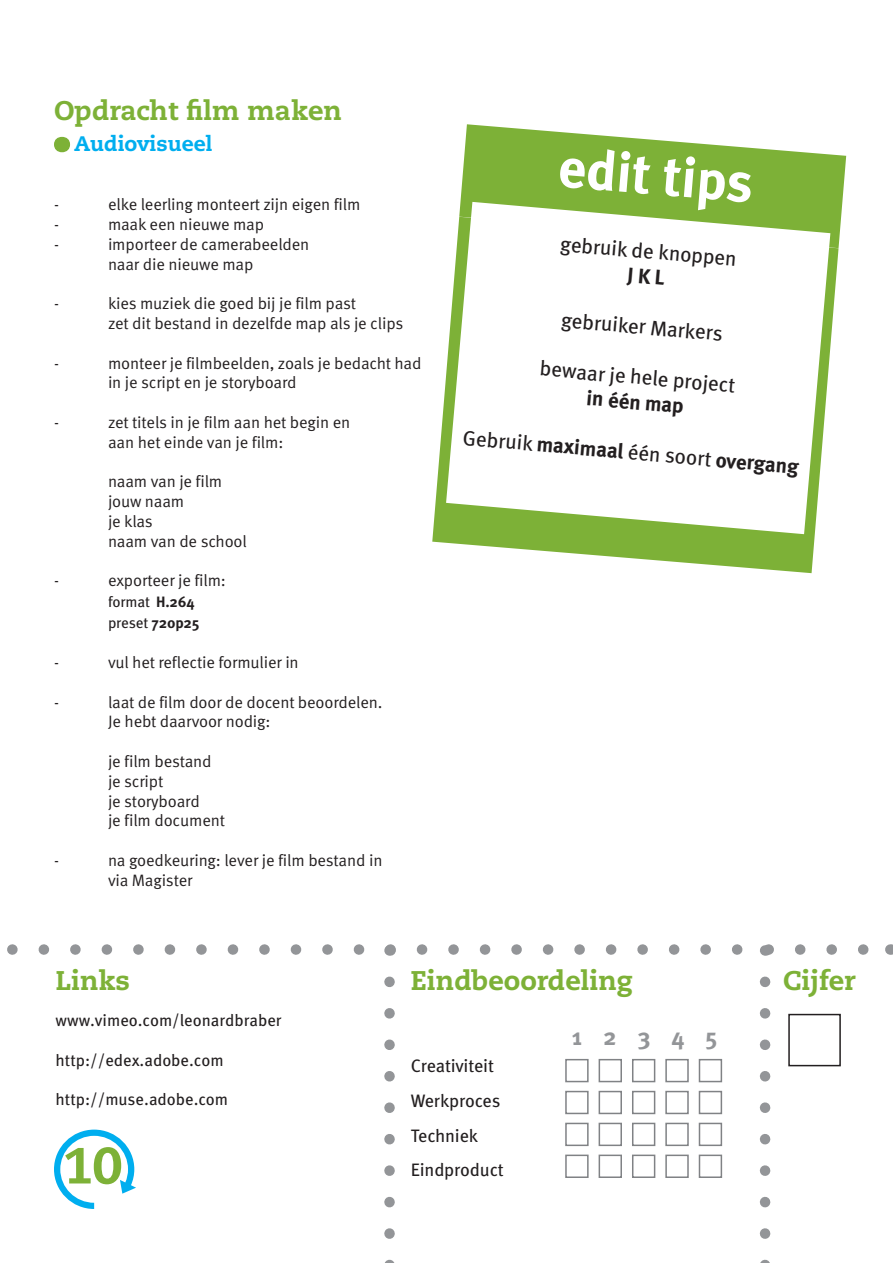
<style>
.page{position:relative;width:893px;height:1263px;background:#fff}
.page>*{position:absolute;margin:0;border:0;box-sizing:border-box;transform-origin:0 0}
.kop_2{font:700 55.5px "Meta OT";color:#fff}
.t1{font:800 50.7px "Caecilia LT Std";color:#7db137}
.t2{font:800 27px "Caecilia LT Std";color:#7db137}
.t3{font:700 24px "Meta OT";color:#939598}
.kop_2-2{font:21px/25.2px "Meta OT";color:#231f20;text-align:center}
.kop_2-3{font:700 21px "Meta OT";color:#231f20}
.t4{font:800 21px "Caecilia LT Std";color:#00aeef}
.kop_2-4{font:18px "Meta OT";letter-spacing:-.01em;color:#231f20}
.kop_2-5{font:16.5px/19.8px "Meta OT";letter-spacing:-.01em;color:#231f20}
.kop_2-6{font:16.5px "Meta OT";color:#231f20}
.kop_2-7{font:15px "Meta OT";letter-spacing:-.01em;color:#231f20}
.s1{font-weight:700}
.s2{font-weight:400}
</style>
<div class="page">
<div style="left:565px;top:1059px;width:24px;height:23px;border:2px solid #808285"></div>
<div style="left:565px;top:1091px;width:24px;height:23px;border:2px solid #808285"></div>
<div style="left:565px;top:1123px;width:24px;height:23px;border:2px solid #808285"></div>
<div style="left:565px;top:1154px;width:24px;height:24px;border:2px solid #808285"></div>
<div style="left:599px;top:1059px;width:23px;height:23px;border:2px solid #808285"></div>
<div style="left:599px;top:1091px;width:23px;height:23px;border:2px solid #808285"></div>
<div style="left:599px;top:1123px;width:23px;height:23px;border:2px solid #808285"></div>
<div style="left:599px;top:1154px;width:23px;height:24px;border:2px solid #808285"></div>
<div style="left:632px;top:1059px;width:23px;height:23px;border:2px solid #808285"></div>
<div style="left:632px;top:1091px;width:23px;height:23px;border:2px solid #808285"></div>
<div style="left:632px;top:1123px;width:23px;height:23px;border:2px solid #808285"></div>
<div style="left:632px;top:1154px;width:23px;height:24px;border:2px solid #808285"></div>
<div style="left:665px;top:1059px;width:24px;height:23px;border:2px solid #808285"></div>
<div style="left:665px;top:1091px;width:24px;height:23px;border:2px solid #808285"></div>
<div style="left:665px;top:1123px;width:24px;height:23px;border:2px solid #808285"></div>
<div style="left:665px;top:1154px;width:24px;height:24px;border:2px solid #808285"></div>
<div style="left:699px;top:1059px;width:23px;height:23px;border:2px solid #808285"></div>
<div style="left:699px;top:1091px;width:23px;height:23px;border:2px solid #808285"></div>
<div style="left:699px;top:1123px;width:23px;height:23px;border:2px solid #808285"></div>
<div style="left:699px;top:1154px;width:23px;height:24px;border:2px solid #808285"></div>
<svg style="left:760px;top:982px;width:10px;height:281px"></svg>
<div style="left:788px;top:1014px;width:53px;height:52px;border:2px solid #231f20"></div>
<svg style="left:7px;top:944px;width:862px;height:12px"></svg>
<svg style="left:384px;top:982px;width:11px;height:281px"></svg>
<svg style="left:54px;top:1129px;width:82px;height:80px"></svg>
<div style="left:54px;top:137px;width:16px;height:15px;background:#7db137;border-radius:50%"></div>
<svg style="left:460px;top:124px;width:386px;height:124px;fill:#7db137"></svg>
<svg style="left:432px;top:217px;width:406px;height:356px"></svg>
<svg style="left:446px;top:202px;width:384px;height:332px"></svg>
<svg style="left:626px;top:267px;width:39px;height:19px"></svg>
<p class="t2" style="left:54px;top:94px;width:289px">Opdracht film maken</p>
<p class="t4" style="left:74px;top:130px;width:140px">Audiovisueel</p>
<p class="kop_2-5" style="left:54px;top:195px;width:6px">-</p>
<p class="kop_2-5" style="left:108px;top:195px;width:254px">elke leerling monteert zijn eigen film</p>
<p class="kop_2-5" style="left:54px;top:215px;width:6px">-</p>
<p class="kop_2-5" style="left:108px;top:215px;width:158px">maak een nieuwe map</p>
<p class="kop_2-5" style="left:54px;top:235px;width:6px">-</p>
<p class="kop_2-5" style="left:108px;top:235px;width:203px">importeer de camerabeelden</p>
<p class="kop_2-5" style="left:108px;top:254px;width:147px">naar die nieuwe map</p>
<p class="kop_2-5" style="left:54px;top:294px;width:6px">-</p>
<p class="kop_2-5" style="left:108px;top:294px;width:250px">kies muziek die goed bij je film past</p>
<p class="kop_2-5" style="left:108px;top:314px;width:297px">zet dit bestand in dezelfde map als je clips</p>
<p class="kop_2-5" style="left:54px;top:353px;width:6px">-</p>
<p class="kop_2-5" style="left:108px;top:353px;width:315px">monteer je filmbeelden, zoals je bedacht had</p>
<p class="kop_2-5" style="left:108px;top:373px;width:190px">in je script en je storyboard</p>
<p class="kop_2-5" style="left:54px;top:413px;width:6px">-</p>
<p class="kop_2-5" style="left:108px;top:413px;width:244px">zet titels in je film aan het begin en</p>
<p class="kop_2-5" style="left:108px;top:433px;width:177px">aan het einde van je film:</p>
<p class="kop_2-5" style="left:108px;top:472px;width:116px">naam van je film</p>
<p class="kop_2-5" style="left:108px;top:492px;width:78px">jouw naam</p>
<p class="kop_2-5" style="left:108px;top:512px;width:46px">je klas</p>
<p class="kop_2-5" style="left:108px;top:532px;width:140px">naam van de school</p>
<p class="kop_2-5" style="left:54px;top:571px;width:6px">-</p>
<p class="kop_2-5" style="left:108px;top:571px;width:119px">exporteer je film:</p>
<p class="kop_2-7" style="left:108px;top:593px;width:88px">format <span class="s1">H.264</span></p>
<p class="kop_2-7" style="left:108px;top:614px;width:93px">preset <span class="s1">720p25</span></p>
<p class="kop_2-5" style="left:54px;top:653px;width:6px">-</p>
<p class="kop_2-5" style="left:108px;top:653px;width:192px">vul het reflectie formulier in</p>
<p class="kop_2-5" style="left:54px;top:692px;width:6px">-</p>
<p class="kop_2-5" style="left:108px;top:692px;width:276px">laat de film door de docent beoordelen.</p>
<p class="kop_2-5" style="left:108px;top:712px;width:164px">Je hebt daarvoor nodig:</p>
<p class="kop_2-5" style="left:108px;top:752px;width:105px">je film bestand</p>
<p class="kop_2-5" style="left:108px;top:772px;width:57px">je script</p>
<p class="kop_2-5" style="left:108px;top:791px;width:93px">je storyboard</p>
<p class="kop_2-5" style="left:108px;top:811px;width:119px">je film document</p>
<p class="kop_2-5" style="left:54px;top:851px;width:6px">-</p>
<p class="kop_2-5" style="left:108px;top:851px;width:276px">na goedkeuring: lever je film bestand in via Magister</p>
<p class="kop_2" style="left:561px;top:132px;width:197px;rotate:5deg">edit tips</p>
<p class="kop_2-2" style="left:561px;top:232px;width:179px;rotate:5deg">gebruik de knoppen</p>
<p class="kop_2-2" style="left:562px;top:307px;width:164px;rotate:5deg">gebruiker Markers</p>
<p class="kop_2-2" style="left:541px;top:356px;width:197px;rotate:5deg">bewaar je hele project <span class="s1">in één map</span></p>
<p class="kop_2-3" style="left:464px;top:424px;width:339px;rotate:5deg"><span class="s2">Gebruik</span> maximaal <span class="s2">één soort</span> overgang</p>
<p class="t2" style="left:56px;top:964px;width:76px">Links</p>
<p class="t2" style="left:783px;top:964px;width:74px">Cijfer</p>
<p class="kop_2-6" style="left:56px;top:1010px;width:228px">www.vimeo.com/leonardbraber</p>
<p class="kop_2-6" style="left:56px;top:1050px;width:170px">http://edex.adobe.com</p>
<p class="kop_2-6" style="left:56px;top:1089px;width:174px">http://muse.adobe.com</p>
<p class="t1" style="left:63px;top:1134px;width:61px">10</p>
<p class="t2" style="left:411px;top:964px;width:223px">Eindbeoordeling</p>
<p class="t3" style="left:572px;top:1021px;width:147px">1 2 3 4 5</p>
<p class="kop_2-4" style="left:411px;top:1055px;width:85px">Creativiteit</p>
<p class="kop_2-4" style="left:411px;top:1089px;width:91px">Werkproces</p>
<p class="kop_2-4" style="left:411px;top:1124px;width:69px">Techniek</p>
<p class="kop_2-4" style="left:411px;top:1158px;width:94px">Eindproduct</p>
</div>
